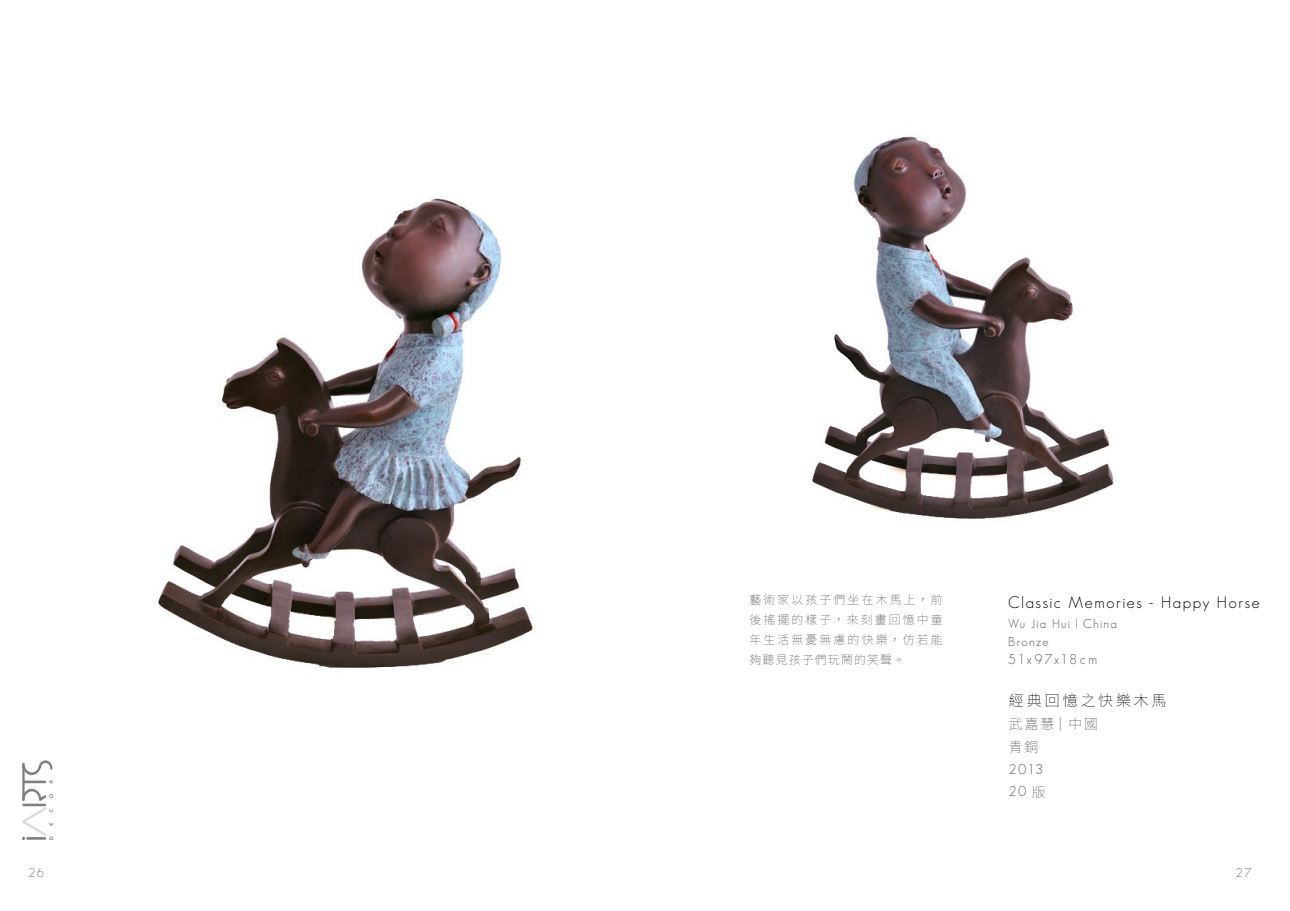
<style>
.page{position:relative;width:1290px;height:911px;background:#fff}
.page>*{position:absolute;margin:0;border:0;box-sizing:border-box;transform-origin:0 0}
.t1{font:300 16.25px "Geosans";letter-spacing:.095em;color:#000}
.t2{font:100 15px "Noto Sans TC";letter-spacing:.195em;color:#000}
.t3{font:300 13.75px/22.5px "Geosans";letter-spacing:.135em;color:#595757}
.t4{font:100 13.75px/22.5px "Noto Sans TC";letter-spacing:.145em;color:#595757}
.t5{font:300 12.5px/17.5px "Geosans";letter-spacing:.1em;color:#595757}
.t6{font:300 12.5px "Geosans";color:#727171}
.t7{font:100 11.88px/20px "Noto Sans TC";letter-spacing:.18em;color:#595757;text-align:justify}
.s1{font-family:"Noto Sans TC";font-weight:100}
</style>
<div class="page">
<hr style="left:22px;top:803px;width:24px;height:3px;background:#000">
<svg style="left:22px;top:760px;width:31px;height:41px"></svg>
<svg style="left:22px;top:807px;width:31px;height:33px"></svg>
<img style="left:812px;top:136px;width:302px;height:383px">
<img style="left:157px;top:198px;width:377px;height:470px">
<p class="t7" style="left:749px;top:590px;width:195px">藝術家以孩子們坐在木馬上，前後搖擺的樣子，來刻畫回憶中童年生活無憂無慮的快樂，仿若能夠聽見孩子們玩鬧的笑聲。</p>
<h1 class="t1" style="left:1008px;top:593px;width:253px">Classic Memories - Happy Horse</h1>
<p class="t5" style="left:1008px;top:615px;width:110px">Wu Jia Hui | China<br>Bronze</p>
<p class="t3" style="left:1008px;top:648px;width:90px">51x97x18cm</p>
<p class="t2" style="left:1009px;top:692px;width:159px">經典回憶之快樂木馬</p>
<p class="t4" style="left:1009px;top:713px;width:91px">武嘉慧｜中國青銅</p>
<p class="t3" style="left:1009px;top:758px;width:38px">2013<br>20<span class="s1">版</span></p>
<p class="t6" style="left:28px;top:865px;width:17px">26</p>
<p class="t6" style="left:1236px;top:865px;width:17px">27</p>
</div>
